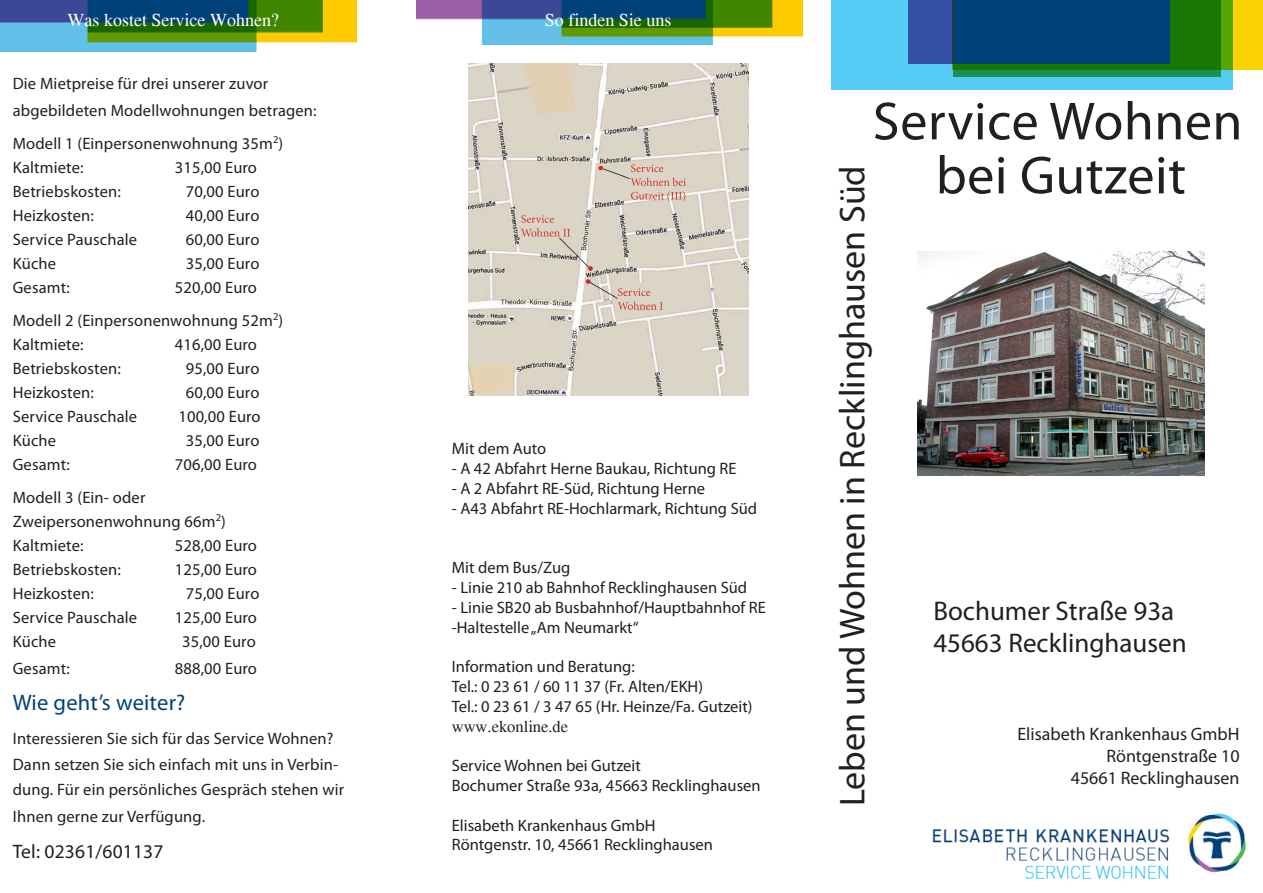
<style>
.page{position:relative;width:1263px;height:893px;background:#fff}
.page>*{position:absolute;margin:0;border:0;box-sizing:border-box;transform-origin:0 0}
.Marginalien{font:54px "Myriad Pro";letter-spacing:.01em;color:#231f20}
.t1{font:36px "Myriad Pro";color:#231f20}
.t2{font:27px "Myriad Pro";color:#231f20}
.Marginalien-2{font:22.5px "Myriad Pro";letter-spacing:.01em;color:#004279}
.Marginalien-3{font:19.5px "Myriad Pro";letter-spacing:.01em;color:#231f20}
.t3{font:18px "Myriad Pro";color:#231f20}
.t4{font:18px "Times";color:#fff}
.Marginalien-4{font:16.5px/25.5px "Myriad Pro";letter-spacing:.01em;color:#231f20}
.t5{font:16.5px "Times";color:#231f20}
</style>
<div class="page">
<div style="left:831px;top:0;width:402px;height:89px;background:#56cbf5"></div>
<svg style="left:1220px;top:0;width:43px;height:70px;background:#c9c403"></svg>
<svg style="left:952px;top:0;width:268px;height:77px;background:#177e19"></svg>
<div style="left:908px;top:0;width:207px;height:64px;background:#3550a3"></div>
<div style="left:952px;top:0;width:217px;height:64px;background:#004279"></div>
<img style="left:932px;top:813px;width:314px;height:66px">
<img style="left:0;top:0;width:356px;height:51px">
<img style="left:417px;top:0;width:386px;height:45px">
<img style="left:469px;top:64px;width:280px;height:331px">
<img style="left:917px;top:252px;width:287px;height:223px">
<p class="t4" style="left:68px;top:9px;width:213px">Was kostet Service Wohnen?</p>
<p class="t4" style="left:545px;top:9px;width:128px">So finden Sie uns</p>
<p class="Marginalien-4" style="left:13px;top:70px;width:257px">Die Mietpreise für drei unserer zuvor</p>
<p class="Marginalien-4" style="left:13px;top:97px;width:305px">abgebildeten Modellwohnungen betragen:</p>
<p class="Marginalien-4" style="left:13px;top:130px;width:272px">Modell 1 (Einpersonenwohnung 35m<sup>2</sup>)</p>
<p class="Marginalien-4" style="left:13px;top:154px;width:72px">Kaltmiete:</p>
<p class="Marginalien-4" style="left:175px;top:154px;width:84px">315,00 Euro</p>
<p class="Marginalien-4" style="left:13px;top:178px;width:110px">Betriebskosten:</p>
<p class="Marginalien-4" style="left:186px;top:178px;width:75px">70,00 Euro</p>
<p class="Marginalien-4" style="left:13px;top:202px;width:83px">Heizkosten:</p>
<p class="Marginalien-4" style="left:186px;top:202px;width:75px">40,00 Euro</p>
<p class="Marginalien-4" style="left:13px;top:226px;width:126px">Service Pauschale</p>
<p class="Marginalien-4" style="left:186px;top:226px;width:75px">60,00 Euro</p>
<p class="Marginalien-4" style="left:13px;top:250px;width:45px">Küche</p>
<p class="Marginalien-4" style="left:186px;top:250px;width:75px">35,00 Euro</p>
<p class="Marginalien-4" style="left:13px;top:274px;width:59px">Gesamt:</p>
<p class="Marginalien-4" style="left:175px;top:274px;width:84px">520,00 Euro</p>
<p class="Marginalien-4" style="left:13px;top:307px;width:272px">Modell 2 (Einpersonenwohnung 52m<sup>2</sup>)</p>
<p class="Marginalien-4" style="left:13px;top:331px;width:72px">Kaltmiete:</p>
<p class="Marginalien-4" style="left:175px;top:331px;width:84px">416,00 Euro</p>
<p class="Marginalien-4" style="left:13px;top:355px;width:110px">Betriebskosten:</p>
<p class="Marginalien-4" style="left:186px;top:355px;width:75px">95,00 Euro</p>
<p class="Marginalien-4" style="left:13px;top:379px;width:83px">Heizkosten:</p>
<p class="Marginalien-4" style="left:186px;top:379px;width:75px">60,00 Euro</p>
<p class="Marginalien-4" style="left:13px;top:403px;width:126px">Service Pauschale</p>
<p class="Marginalien-4" style="left:178px;top:403px;width:84px">100,00 Euro</p>
<p class="Marginalien-4" style="left:13px;top:427px;width:45px">Küche</p>
<p class="Marginalien-4" style="left:186px;top:427px;width:75px">35,00 Euro</p>
<p class="Marginalien-4" style="left:13px;top:451px;width:59px">Gesamt:</p>
<p class="Marginalien-4" style="left:175px;top:451px;width:84px">706,00 Euro</p>
<p class="Marginalien-4" style="left:13px;top:484px;width:134px">Modell 3 (Ein- oder</p>
<p class="Marginalien-4" style="left:13px;top:508px;width:215px">Zweipersonenwohnung 66m<sup>2</sup>)</p>
<p class="Marginalien-4" style="left:13px;top:532px;width:72px">Kaltmiete:</p>
<p class="Marginalien-4" style="left:175px;top:532px;width:84px">528,00 Euro</p>
<p class="Marginalien-4" style="left:13px;top:556px;width:110px">Betriebskosten:</p>
<p class="Marginalien-4" style="left:175px;top:556px;width:84px">125,00 Euro</p>
<p class="Marginalien-4" style="left:13px;top:580px;width:83px">Heizkosten:</p>
<p class="Marginalien-4" style="left:186px;top:580px;width:75px">75,00 Euro</p>
<p class="Marginalien-4" style="left:13px;top:604px;width:126px">Service Pauschale</p>
<p class="Marginalien-4" style="left:175px;top:604px;width:84px">125,00 Euro</p>
<p class="Marginalien-4" style="left:13px;top:628px;width:45px">Küche</p>
<p class="Marginalien-4" style="left:182px;top:628px;width:75px">35,00 Euro</p>
<p class="Marginalien-4" style="left:13px;top:655px;width:59px">Gesamt:</p>
<p class="Marginalien-4" style="left:175px;top:655px;width:84px">888,00 Euro</p>
<p class="Marginalien-2" style="left:13px;top:688px;width:174px">Wie geht’s weiter?</p>
<p class="Marginalien-4" style="left:13px;top:726px;width:333px">Interessieren Sie sich für das Service Wohnen?<br>Dann setzen Sie sich einfach mit uns in Verbin&shy;dung. Für ein persönliches Gespräch stehen wir</p>
<p class="Marginalien-4" style="left:13px;top:804px;width:194px">Ihnen gerne zur Verfügung.</p>
<p class="Marginalien-3" style="left:13px;top:840px;width:152px">Tel: 02361/601137</p>
<p class="Marginalien-4" style="left:452px;top:436px;width:96px">Mit dem Auto</p>
<p class="Marginalien-4" style="left:452px;top:456px;width:286px">- A 42 Abfahrt Herne Baukau, Richtung RE</p>
<p class="Marginalien-4" style="left:452px;top:475px;width:255px">- A 2 Abfahrt RE-Süd, Richtung Herne</p>
<p class="Marginalien-4" style="left:452px;top:495px;width:307px">- A43 Abfahrt RE-Hochlarmark, Richtung Süd</p>
<p class="Marginalien-4" style="left:452px;top:555px;width:120px">Mit dem Bus/Zug</p>
<p class="Marginalien-4" style="left:452px;top:574px;width:297px">- Linie 210 ab Bahnhof Recklinghausen Süd</p>
<p class="Marginalien-4" style="left:452px;top:594px;width:316px">- Linie SB20 ab Busbahnhof/Hauptbahnhof RE</p>
<p class="Marginalien-4" style="left:452px;top:614px;width:188px">-Haltestelle „Am Neumarkt“</p>
<p class="Marginalien-4" style="left:452px;top:654px;width:184px">Information und Beratung:</p>
<p class="Marginalien-4" style="left:452px;top:673px;width:253px">Tel.: 0 23 61 / 60 11 37 (Fr. Alten/EKH)</p>
<p class="Marginalien-4" style="left:452px;top:693px;width:302px">Tel.: 0 23 61 / 3 47 65 (Hr. Heinze/Fa. Gutzeit)</p>
<p class="t5" style="left:452px;top:716px;width:118px">www.ekonline.de</p>
<p class="Marginalien-4" style="left:452px;top:753px;width:191px">Service Wohnen bei Gutzeit</p>
<p class="Marginalien-4" style="left:452px;top:772px;width:310px">Bochumer Straße 93a, 45663 Recklinghausen</p>
<p class="Marginalien-4" style="left:452px;top:812px;width:205px">Elisabeth Krankenhaus GmbH</p>
<p class="Marginalien-4" style="left:452px;top:832px;width:263px">Röntgenstr. 10, 45661 Recklinghausen</p>
<p class="Marginalien" style="left:873px;top:88px;width:371px">Service Wohnen</p>
<p class="Marginalien" style="left:936px;top:142px;width:252px">bei Gutzeit</p>
<p class="t1" style="left:830px;top:806px;width:642px;rotate:-90deg">Leben und Wohnen in Recklinghausen Süd</p>
<p class="t2" style="left:933px;top:594px;width:242px">Bochumer Straße 93a</p>
<p class="t2" style="left:933px;top:626px;width:255px">45663 Recklinghausen</p>
<p class="t3" style="left:1017px;top:723px;width:224px">Elisabeth Krankenhaus GmbH</p>
<p class="t3" style="left:1106px;top:745px;width:135px">Röntgenstraße 10</p>
<p class="t3" style="left:1071px;top:766px;width:170px">45661 Recklinghausen</p>
</div>
